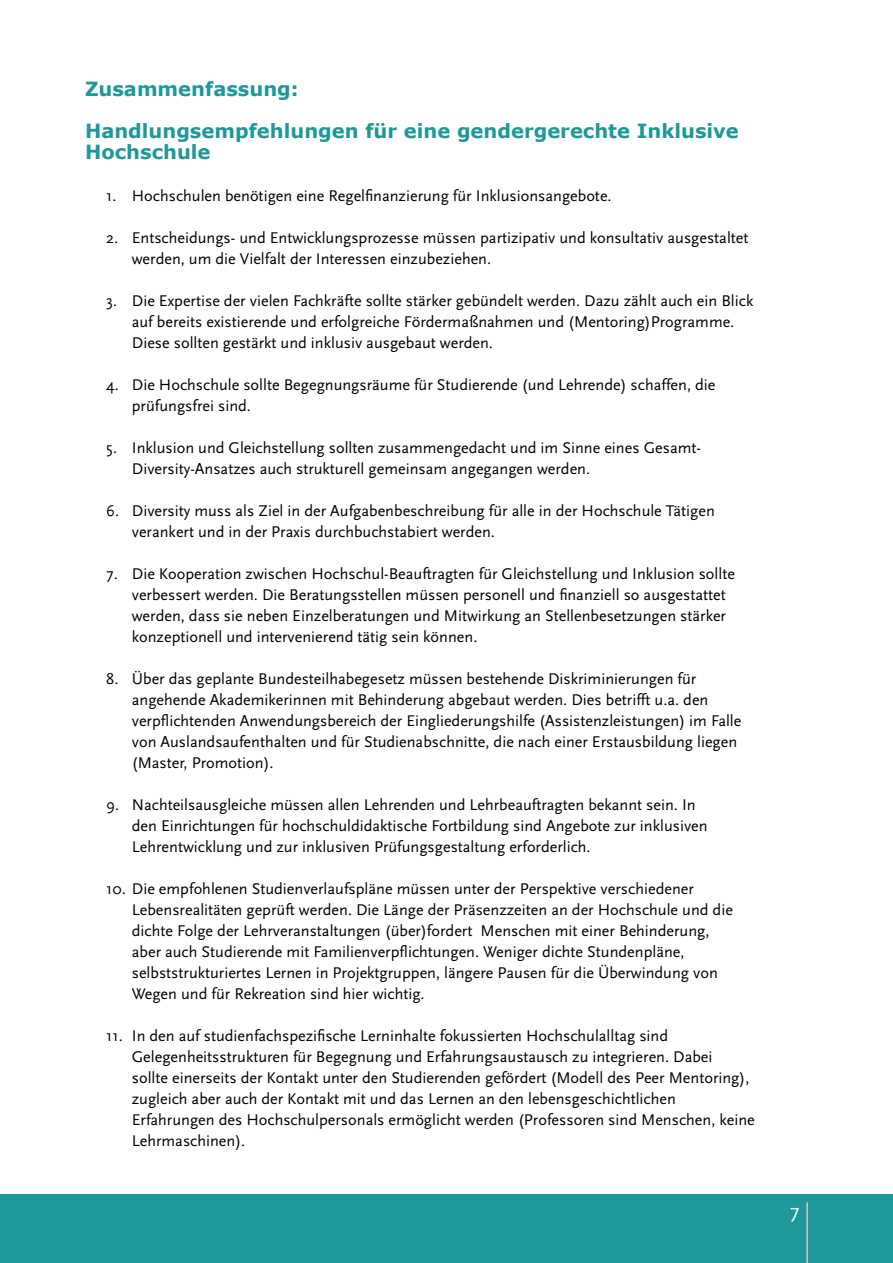
<style>
.page{position:relative;width:893px;height:1263px;background:#fff}
.page>*{position:absolute;margin:0;border:0;box-sizing:border-box;transform-origin:0 0}
.t1{font:21px "Scala Sans";color:#fff}
.Zw-Head{font:700 19.5px/21px "Verdana";color:#1e9898}
.t2{font:16.2px/21px "Scala Sans";color:#000}
</style>
<div class="page">
<div style="left:0;top:1194px;width:893px;height:69px;background:#1e9898"></div>
<hr style="left:806px;top:1202px;width:2px;height:61px;background:#cacaca">
<p class="Zw-Head" style="left:85px;top:78px;width:215px">Zusammenfassung:</p>
<p class="Zw-Head" style="left:85px;top:120px;width:655px">Handlungsempfehlungen für eine gendergerechte Inklusive<br>Hochschule</p>
<p class="t2" style="left:106px;top:186px;width:507px">1. Hochschulen benötigen eine Regelfinanzierung für Inklusionsangebote.</p>
<p class="t2" style="left:132px;top:228px;width:618px;text-indent:-26px">2. Entscheidungs- und Entwicklungsprozesse müssen partizipativ und konsultativ ausgestaltet werden, um die Vielfalt der Interessen einzubeziehen.</p>
<p class="t2" style="left:132px;top:291px;width:623px;text-indent:-26px">3. Die Expertise der vielen Fachkräfte sollte stärker gebündelt werden. Dazu zählt auch ein Blick auf bereits existierende und erfolgreiche Fördermaßnahmen und (Mentoring)Programme.<br>Diese sollten gestärkt und inklusiv ausgebaut werden.</p>
<p class="t2" style="left:132px;top:375px;width:585px;text-indent:-26px">4. Die Hochschule sollte Begegnungsräume für Studierende (und Lehrende) schaffen, die prüfungsfrei sind.</p>
<p class="t2" style="left:132px;top:438px;width:571px;text-indent:-26px">5. Inklusion und Gleichstellung sollten zusammengedacht und im Sinne eines Gesamt-<br>Diversity-Ansatzes auch strukturell gemeinsam angegangen werden.</p>
<p class="t2" style="left:132px;top:501px;width:585px;text-indent:-26px">6. Diversity muss als Ziel in der Aufgabenbeschreibung für alle in der Hochschule Tätigen verankert und in der Praxis durchbuchstabiert werden.</p>
<p class="t2" style="left:132px;top:564px;width:605px;text-indent:-26px">7. Die Kooperation zwischen Hochschul-Beauftragten für Gleichstellung und Inklusion sollte verbessert werden. Die Beratungsstellen müssen personell und finanziell so ausgestattet werden, dass sie neben Einzelberatungen und Mitwirkung an Stellenbesetzungen stärker konzeptionell und intervenierend tätig sein können.</p>
<p class="t2" style="left:132px;top:669px;width:611px;text-indent:-26px">8. Über das geplante Bundesteilhabegesetz müssen bestehende Diskriminierungen für angehende Akademikerinnen mit Behinderung abgebaut werden. Dies betrifft u.a. den verpflichtenden Anwendungsbereich der Eingliederungshilfe (Assistenzleistungen) im Falle von Auslandsaufenthalten und für Studienabschnitte, die nach einer Erstausbildung liegen (Master, Promotion).</p>
<p class="t2" style="left:132px;top:795px;width:577px;text-indent:-26px">9. Nachteilsausgleiche müssen allen Lehrenden und Lehrbeauftragten bekannt sein. In den Einrichtungen für hochschuldidaktische Fortbildung sind Angebote zur inklusiven<br>Lehrentwicklung und zur inklusiven Prüfungsgestaltung erforderlich.</p>
<p class="t2" style="left:132px;top:879px;width:603px;text-indent:-26px">10. Die empfohlenen Studienverlaufspläne müssen unter der Perspektive verschiedener Lebensrealitäten geprüft werden. Die Länge der Präsenzzeiten an der Hochschule und die dichte Folge der Lehrveranstaltungen (über)fordert Menschen mit einer Behinderung, aber auch Studierende mit Familienverpflichtungen. Weniger dichte Stundenpläne, selbststrukturiertes Lernen in Projektgruppen, längere Pausen für die Überwindung von Wegen und für Rekreation sind hier wichtig.</p>
<p class="t2" style="left:132px;top:1026px;width:624px;text-indent:-26px">11. In den auf studienfachspezifische Lerninhalte fokussierten Hochschulalltag sind Gelegenheitsstrukturen für Begegnung und Erfahrungsaustausch zu integrieren. Dabei<br>sollte einerseits der Kontakt unter den Studierenden gefördert (Modell des Peer Mentoring), zugleich aber auch der Kontakt mit und das Lernen an den lebensgeschichtlichen Erfahrungen des Hochschulpersonals ermöglicht werden (Professoren sind Menschen, keine Lehrmaschinen).</p>
<p class="t1" style="left:790px;top:1200px;width:11px">7</p>
</div>
